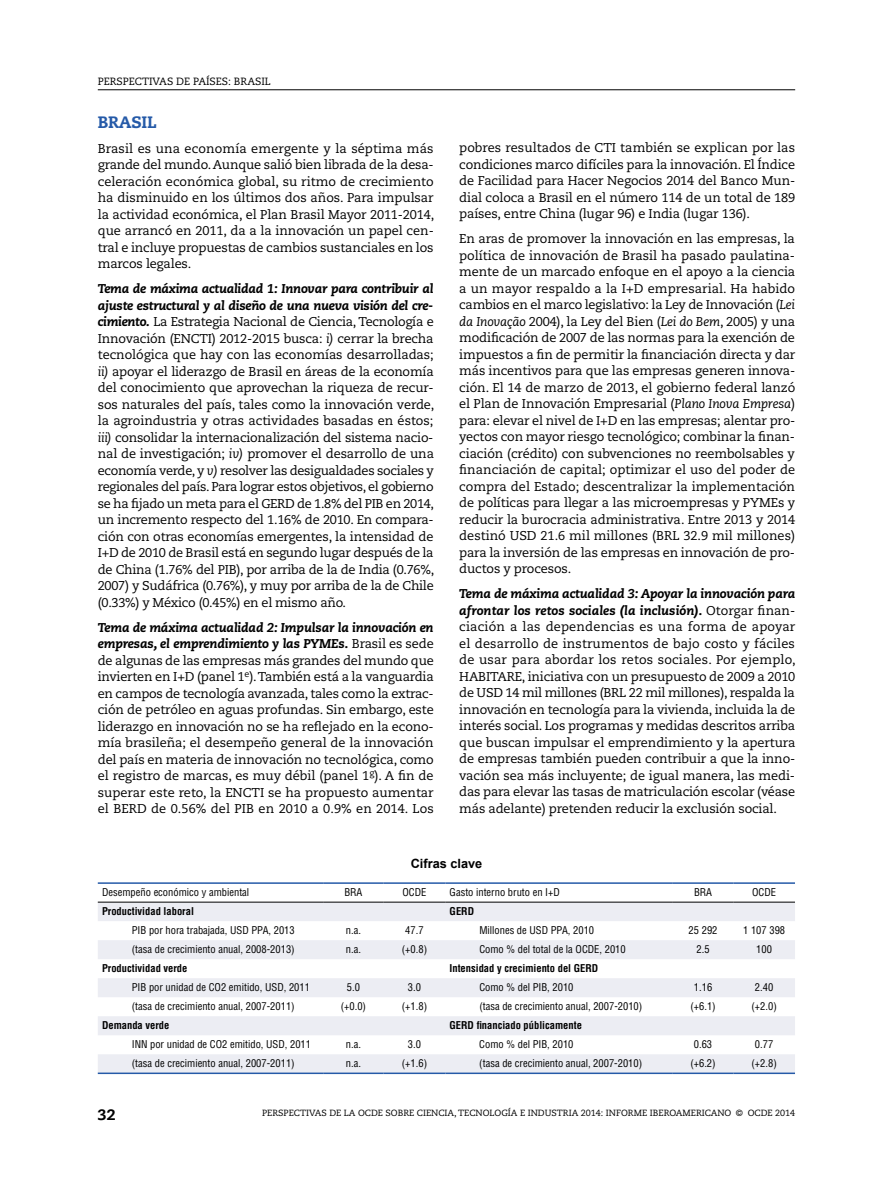
<style>
.page{position:relative;width:893px;height:1191px;background:#fff}
.page>*{position:absolute;margin:0;border:0;box-sizing:border-box;transform-origin:0 0}
.t1{font:800 16.5px "Caecilia LT Std";color:#255aa8}
.t2{font:800 15px "Caecilia LT Std";color:#000}
.t3{font:12.75px/16.5px "Caecilia LT Std";letter-spacing:-.01em;color:#000;text-align:justify}
.t4{font:italic 800 12.75px/16.5px "Caecilia LT Std";letter-spacing:-.02em;color:#000;text-align:justify}
.t5{font:700 12.75px "Arial";color:#000}
.t6{font:condensed 10.5px "Helvetica";color:#000}
.t7{font:700 condensed 10.5px "Helvetica";color:#000}
.t8{font:10.5px "Caecilia LT Std";color:#000}
.t9{font:9px "Caecilia LT Std";color:#000}
.s1{font-weight:400;font-style:normal}
.s2{font-style:italic}
.s3{font-weight:800;font-style:italic}
</style>
<div class="page">
<hr style="left:98px;top:89px;width:697px;height:1px;background:#000">
<svg style="left:98px;top:902px;width:697px;height:170px;fill:#ecedf3"></svg>
<hr style="left:98px;top:882px;width:225px;height:2px;background:#255aa8">
<hr style="left:323px;top:882px;width:61px;height:2px;background:#255aa8">
<hr style="left:384px;top:882px;width:61px;height:2px;background:#255aa8">
<hr style="left:445px;top:882px;width:228px;height:2px;background:#255aa8">
<hr style="left:673px;top:882px;width:60px;height:2px;background:#255aa8">
<hr style="left:733px;top:882px;width:62px;height:2px;background:#255aa8">
<hr style="left:98px;top:901px;width:225px;height:1px;background:#000">
<hr style="left:323px;top:901px;width:61px;height:1px;background:#000">
<hr style="left:384px;top:901px;width:61px;height:1px;background:#000">
<hr style="left:445px;top:901px;width:228px;height:1px;background:#000">
<hr style="left:673px;top:901px;width:60px;height:1px;background:#000">
<hr style="left:733px;top:901px;width:62px;height:1px;background:#000">
<hr style="left:98px;top:1072px;width:225px;height:2px;background:#255aa8">
<hr style="left:323px;top:1072px;width:61px;height:2px;background:#255aa8">
<hr style="left:384px;top:1072px;width:61px;height:2px;background:#255aa8">
<hr style="left:445px;top:1072px;width:228px;height:2px;background:#255aa8">
<hr style="left:673px;top:1072px;width:60px;height:2px;background:#255aa8">
<hr style="left:733px;top:1072px;width:62px;height:2px;background:#255aa8">
<p class="t8" style="left:98px;top:75px;width:172px">Perspectivas de países: brasil</p>
<p class="t1" style="left:98px;top:111px;width:22px">BRASIL</p>
<p class="t3" style="left:98px;top:140px;width:338px;text-align:left">Brasil es una economía emergente y la séptima más grande del mundo. Aunque salió bien librada de la desa&shy;celeración económica global, su ritmo de crecimiento ha disminuido en los últimos dos años. Para impulsar la actividad económica, el Plan Brasil Mayor 2011-2014, que arrancó en 2011, da a la innovación un papel cen&shy;tral e incluye propuestas de cambios sustanciales en los marcos legales.</p>
<p class="t4" style="left:98px;top:280px;width:337px">Tema de máxima actualidad 1: Innovar para contribuir al ajuste estructural y al diseño de una nueva visión del cre&shy;cimiento. <span class="s1">La Estrategia Nacional de Ciencia, Tecnología e Innovación (ENC</span></p>
<p class="t3" style="left:98px;top:330px;width:338px;text-indent:102px">TI) 2012-2015 busca: <span class="s2">i)</span> cerrar la brecha tecnológica que hay con las economías desarrolladas; <span class="s2">ii)</span> apoyar el liderazgo de Brasil en áreas de la economía del conocimiento que aprovechan la riqueza de recur&shy;sos naturales del país, tales como la innovación verde, la agroindustria y otras actividades basadas en éstos; <span class="s2">iii)</span> consolidar la internacionalización del sistema nacio&shy;nal de investigación; <span class="s2">iv)</span> promover el desarrollo de una economía verde, y <span class="s2">v)</span> resolver las desigualdades sociales y regionales del país. Para lograr estos objetivos, el gobierno se ha fijado un meta para el GERD de 1.8% del PIB en 2014, un incremento respecto del 1.16% de 2010. En compara&shy;ción con otras economías emergentes, la intensidad de I+D de 2010 de Brasil está en segundo lugar después de la de China (1.76% del PIB), por arriba de la de India (0.76%, 2007) y Sudáfrica (0.76%), y muy por arriba de la de Chile (0.33%) y México (0.45%) en el mismo año.</p>
<p class="t3" style="left:98px;top:619px;width:338px"><span class="s3">Tema de máxima actualidad 2: Impulsar la innovación en empresas, el emprendimiento y las PYMEs.</span> Brasil es sede de algunas de las empresas más grandes del mundo que invierten en I+D (panel 1<sup>e</sup>). También está a la vanguardia en campos de tecnología avanzada, tales como la extrac&shy;ción de petróleo en aguas profundas. Sin embargo, este liderazgo en innovación no se ha reflejado en la econo&shy;mía brasileña; el desempeño general de la innovación del país en materia de innovación no tecnológica, como el registro de marcas, es muy débil (panel 1<sup>g</sup>). A fin de superar este reto, la ENC</p>
<p class="t3" style="left:98px;top:784px;width:337px;text-align:right">TI se ha propuesto aumentar<br>el BERD de 0.56% del PIB en 2010 a 0.9% en 2014. Los</p>
<p class="t3" style="left:459px;top:140px;width:338px">pobres resultados de CTI también se explican por las condiciones marco difíciles para la innovación. El Índice de Facilidad para Hacer Negocios 2014 del Banco Mun&shy;dial coloca a Brasil en el número 114 de un total de 189 países, entre China (lugar 96) e India (lugar 136).</p>
<p class="t3" style="left:459px;top:231px;width:338px">En aras de promover la innovación en las empresas, la política de innovación de Brasil ha pasado paulatina&shy;mente de un marcado enfoque en el apoyo a la ciencia a un mayor respaldo a la I+D empresarial. Ha habido cambios en el marco legislativo: la Ley de Innovación (<span class="s2">Lei da Inovação</span> 2004), la Ley del Bien (<span class="s2">Lei do Bem</span>, 2005) y una modificación de 2007 de las normas para la exención de impuestos a fin de permitir la financiación directa y dar más incentivos para que las empresas generen innova&shy;ción. El 14 de marzo de 2013, el gobierno federal lanzó el Plan de Innovación Empresarial (<span class="s2">Plano Inova Empresa</span>) para: elevar el nivel de I+D en las empresas; alentar pro&shy;yectos con mayor riesgo tecnológico; combinar la finan&shy;ciación (crédito) con subvenciones no reembolsables y financiación de capital; optimizar el uso del poder de compra del Estado; descentralizar la implementación de políticas para llegar a las microempresas y PYMEs y reducir la burocracia administrativa. Entre 2013 y 2014 destinó USD 21.6 mil millones (BRL 32.9 mil millones) para la inversión de las empresas en innovación de pro&shy;ductos y procesos.</p>
<p class="t3" style="left:459px;top:586px;width:338px"><span class="s3">Tema de máxima actualidad 3: Apoyar la innovación para afrontar los retos sociales (la inclusión).</span> Otorgar finan&shy;ciación a las dependencias es una forma de apoyar el desarrollo de instrumentos de bajo costo y fáciles de usar para abordar los retos sociales. Por ejemplo, HABITARE</p>
<p class="t3" style="left:459px;top:668px;width:338px;text-indent:63px">, iniciativa con un presupuesto de 2009 a 2010 de USD 14 mil millones (BRL 22 mil millones), respalda la innovación en tecnología para la vivienda, incluida la de interés social. Los programas y medidas descritos arriba que buscan impulsar el emprendimiento y la apertura de empresas también pueden contribuir a que la inno&shy;vación sea más incluyente; de igual manera, las medi&shy;das para elevar las tasas de matriculación escolar (véase más adelante) pretenden reducir la exclusión social.</p>
<p class="t5" style="left:411px;top:854px;width:73px">Cifras clave</p>
<p class="t6" style="left:102px;top:885px;width:149px">Desempeño económico y ambiental</p>
<p class="t6" style="left:344px;top:885px;width:20px">BRA</p>
<p class="t6" style="left:403px;top:885px;width:25px">OCDE</p>
<p class="t6" style="left:450px;top:885px;width:112px">Gasto interno bruto en I+D</p>
<p class="t6" style="left:694px;top:885px;width:20px">BRA</p>
<p class="t6" style="left:752px;top:885px;width:25px">OCDE</p>
<p class="t7" style="left:102px;top:904px;width:93px">Productividad laboral</p>
<p class="t7" style="left:450px;top:904px;width:26px">GERD</p>
<p class="t6" style="left:132px;top:923px;width:164px">PIB por hora trabajada, USD PPA, 2013</p>
<p class="t6" style="left:346px;top:923px;width:17px">n.a.</p>
<p class="t6" style="left:405px;top:923px;width:20px">47.7</p>
<p class="t6" style="left:479px;top:923px;width:116px">Millones de USD PPA, 2010</p>
<p class="t6" style="left:689px;top:923px;width:30px">25 292</p>
<p class="t6" style="left:743px;top:923px;width:43px">1 107 398</p>
<p class="t6" style="left:132px;top:942px;width:164px">(tasa de crecimiento anual, 2008-2013)</p>
<p class="t6" style="left:346px;top:942px;width:17px">n.a.</p>
<p class="t6" style="left:402px;top:942px;width:27px">(+0.8)</p>
<p class="t6" style="left:479px;top:942px;width:148px">Como % del total de la OCDE, 2010</p>
<p class="t6" style="left:696px;top:942px;width:15px">2.5</p>
<p class="t6" style="left:756px;top:942px;width:17px">100</p>
<p class="t7" style="left:102px;top:961px;width:87px">Productividad verde</p>
<p class="t7" style="left:450px;top:961px;width:150px">Intensidad y crecimiento del GERD</p>
<p class="t6" style="left:132px;top:980px;width:180px">PIB por unidad de CO2 emitido, USD, 2011</p>
<p class="t6" style="left:347px;top:980px;width:15px">5.0</p>
<p class="t6" style="left:408px;top:980px;width:15px">3.0</p>
<p class="t6" style="left:479px;top:980px;width:96px">Como % del PIB, 2010</p>
<p class="t6" style="left:694px;top:980px;width:20px">1.16</p>
<p class="t6" style="left:755px;top:980px;width:20px">2.40</p>
<p class="t6" style="left:132px;top:999px;width:164px">(tasa de crecimiento anual, 2007-2011)</p>
<p class="t6" style="left:341px;top:999px;width:27px">(+0.0)</p>
<p class="t6" style="left:402px;top:999px;width:27px">(+1.8)</p>
<p class="t6" style="left:479px;top:999px;width:164px">(tasa de crecimiento anual, 2007-2010)</p>
<p class="t6" style="left:690px;top:999px;width:27px">(+6.1)</p>
<p class="t6" style="left:751px;top:999px;width:27px">(+2.0)</p>
<p class="t7" style="left:102px;top:1018px;width:69px">Demanda verde</p>
<p class="t7" style="left:450px;top:1018px;width:134px">GERD financiado públicamente</p>
<p class="t6" style="left:132px;top:1037px;width:181px">INN por unidad de CO2 emitido, USD, 2011</p>
<p class="t6" style="left:346px;top:1037px;width:17px">n.a.</p>
<p class="t6" style="left:408px;top:1037px;width:15px">3.0</p>
<p class="t6" style="left:479px;top:1037px;width:96px">Como % del PIB, 2010</p>
<p class="t6" style="left:694px;top:1037px;width:20px">0.63</p>
<p class="t6" style="left:755px;top:1037px;width:20px">0.77</p>
<p class="t6" style="left:132px;top:1056px;width:164px">(tasa de crecimiento anual, 2007-2011)</p>
<p class="t6" style="left:346px;top:1056px;width:17px">n.a.</p>
<p class="t6" style="left:402px;top:1056px;width:27px">(+1.6)</p>
<p class="t6" style="left:479px;top:1056px;width:164px">(tasa de crecimiento anual, 2007-2010)</p>
<p class="t6" style="left:690px;top:1056px;width:27px">(+6.2)</p>
<p class="t6" style="left:751px;top:1056px;width:27px">(+2.8)</p>
<p class="t2" style="left:98px;top:1105px;width:19px">32</p>
<p class="t9" style="left:262px;top:1107px;width:110px">Perspectivas de la OCDE</p>
<p class="t9" style="left:385px;top:1107px;width:271px">sobre ciencia, tecnología e industria 2014: INFORME IBER</p>
<p class="t9" style="left:669px;top:1107px;width:28px">OAMERICAN</p>
<p class="t9" style="left:725px;top:1107px;width:37px">O©OCDE</p>
<p class="t9" style="left:775px;top:1107px;width:22px">2014</p>
</div>
